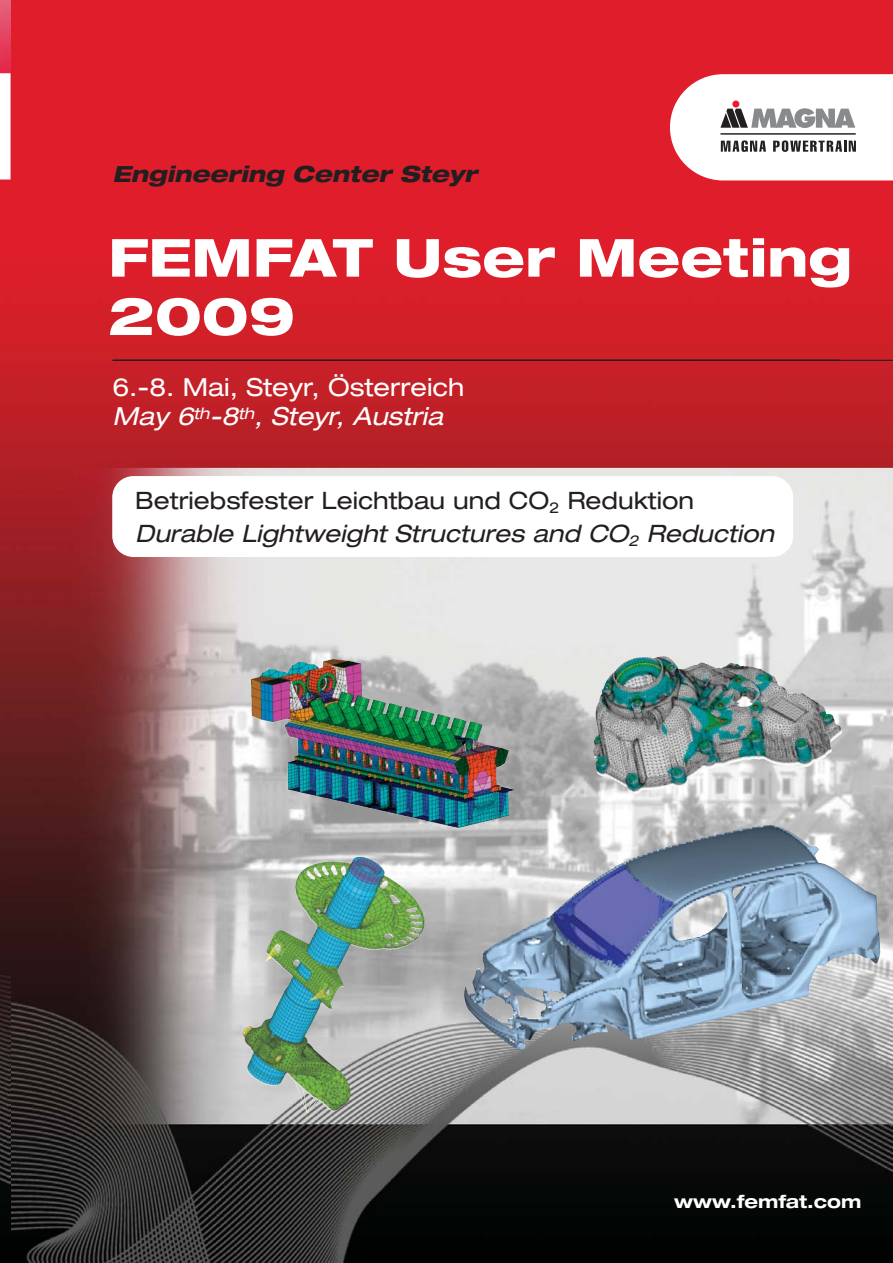
<style>
.page{position:relative;width:893px;height:1263px;background:#fff}
.page>*{position:absolute;margin:0;border:0;box-sizing:border-box;transform-origin:0 0}
.t1{font:800 expanded 52.5px/58.3px "Helvetica Neue";letter-spacing:.005em;color:#fff}
.t2{font:expanded 24.9px/29.4px "Helvetica Neue";color:#fff}
.t3{font:italic expanded 24px/32.5px "Helvetica Neue";color:#231f20}
.t4{font:italic 800 expanded 22.35px "Helvetica Neue";color:#231f20}
.t5{font:700 expanded 18px "Helvetica Neue";color:#fff}
.s1{font-style:italic}
.s2{font-style:normal}
</style>
<div class="page">
<img style="left:0;top:0;width:892px;height:1263px">
<hr style="left:113px;top:360px;width:779px;height:1px;background:#231f20">
<img style="left:464px;top:825px;width:416px;height:225px">
<svg style="left:670px;top:74px;width:222px;height:106px"></svg>
<img style="left:642px;top:656px;width:113px;height:14px">
<img style="left:335px;top:659px;width:51px;height:52px">
<div style="left:112px;top:476px;width:681px;height:81px;background:#fff;border-radius:21px"></div>
<img style="left:242px;top:857px;width:182px;height:256px">
<svg style="left:0;top:73px;width:11px;height:107px"></svg>
<p class="t4" style="left:113px;top:165px;width:370px">Engineering Center Steyr</p>
<h1 class="t1" style="left:108px;top:233px;width:745px">FEMFAT User Meeting<br>2009</h1>
<p class="t2" style="left:113px;top:374px;width:353px">6.-8. Mai, Steyr, Österreich<br><span class="s1">May 6</span><sup>th</sup><span class="s1">-8</span><sup>th</sup><span class="s1">, Steyr, Austria</span></p>
<p class="t3" style="left:135px;top:487px;width:645px"><span class="s2">Betriebsfester Leichtbau und CO</span><sub>2</sub> <span class="s2">Reduktion<br></span>Durable Lightweight Structures and CO<sub>2</sub> Reduction</p>
<p class="t5" style="left:674px;top:1195px;width:189px">www.femfat.com</p>
</div>
